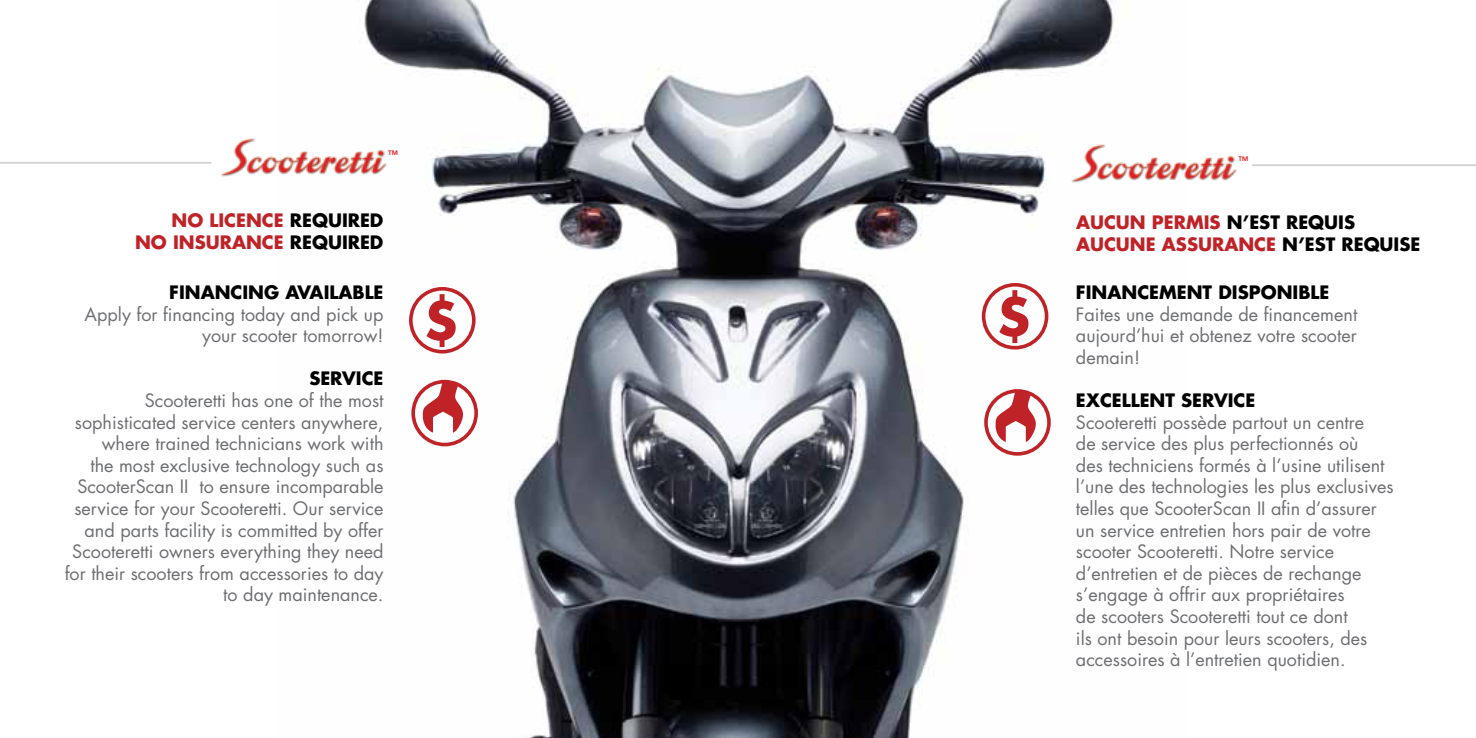
<style>
.page{position:relative;width:1476px;height:738px;background:#fff}
.page>*{position:absolute;margin:0;border:0;box-sizing:border-box;transform-origin:0 0}
.t1{font:700 53px "Futura";color:#bf2327}
.t2{font:18px/21.6px "Futura Std";color:#6d6e71;text-align:right}
.t3{font:700 18px/21.6px "Futura Std";color:#bf2327;text-align:right}
.t4{font:700 18px "Futura Std";color:#000}
.t5{font:700 6.8px "Eurostile";color:#de1f26}
.s1{color:#000}
</style>
<div class="page">
<img style="left:362px;top:0;width:752px;height:738px">
<hr style="left:1060px;top:164px;width:416px;height:2px;background:#000">
<hr style="left:0;top:162px;width:241px;height:2px;background:#000">
<div style="left:409px;top:287px;width:67px;height:67px;border:4px solid #bf2327;border-radius:50%"></div>
<div style="left:411px;top:380px;width:67px;height:66px;border:4px solid #bf2327;border-radius:50%"></div>
<svg style="left:421px;top:380px;width:42px;height:53px"></svg>
<div style="left:982px;top:283px;width:66px;height:67px;border:4px solid #bf2327;border-radius:50%"></div>
<div style="left:984px;top:389px;width:67px;height:67px;border:4px solid #bf2327;border-radius:50%"></div>
<svg style="left:993px;top:389px;width:43px;height:53px"></svg>
<img style="left:207px;top:134px;width:204px;height:52px">
<img style="left:1046px;top:140px;width:216px;height:52px">
<p class="t5" style="left:388px;top:149px;width:11px">TM</p>
<p class="t3" style="left:135px;top:209px;width:250px">NO LICENCE <span class="s1">REQUIRED<br></span>NO INSURANCE <span class="s1">REQUIRED</span></p>
<p class="t4" style="left:169px;top:280px;width:216px">FINANCING AVAILABLE</p>
<p class="t2" style="left:85px;top:303px;width:300px">Apply for financing today and pick up your scooter tomorrow!</p>
<p class="t4" style="left:309px;top:367px;width:76px">SERVICE</p>
<p class="t2" style="left:65px;top:390px;width:320px">Scooteretti has one of the most sophisticated service centers anywhere, where trained technicians work with<br>the most exclusive technology such as ScooterScan II to ensure incomparable service for your Scooteretti. Our service and parts facility is committed by offer Scooteretti owners everything they need for their scooters from accessories to day to day maintenance.</p>
<h1 class="t1" style="left:423px;top:285px;width:38px">$</h1>
<h1 class="t1" style="left:996px;top:281px;width:38px">$</h1>
<p class="t5" style="left:1238px;top:155px;width:11px">TM</p>
<p class="t3" style="left:1076px;top:211px;width:346px;text-align:left">AUCUN PERMIS <span class="s1">N’EST REQUIS<br></span>AUCUNE ASSURANCE <span class="s1">N’EST REQUISE</span></p>
<p class="t4" style="left:1076px;top:280px;width:255px">FINANCEMENT DISPONIBLE</p>
<p class="t2" style="left:1076px;top:303px;width:283px;text-align:justify">Faites une demande de financement aujourd’hui et obtenez votre scooter demain!</p>
<p class="t4" style="left:1076px;top:388px;width:181px">EXCELLENT SERVICE</p>
<p class="t2" style="left:1076px;top:411px;width:319px;text-align:left">Scooteretti possède partout un centre<br>de service des plus perfectionnés où<br>des techniciens formés à l’usine utilisent l’une des technologies les plus exclusives telles que ScooterScan II afin d’assurer un service entretien hors pair de votre scooter Scooteretti. Notre service d’entretien et de pièces de rechange s’engage à offrir aux propriétaires<br>de scooters Scooteretti tout ce dont<br>ils ont besoin pour leurs scooters, des accessoires à l’entretien quotidien.</p>
</div>
